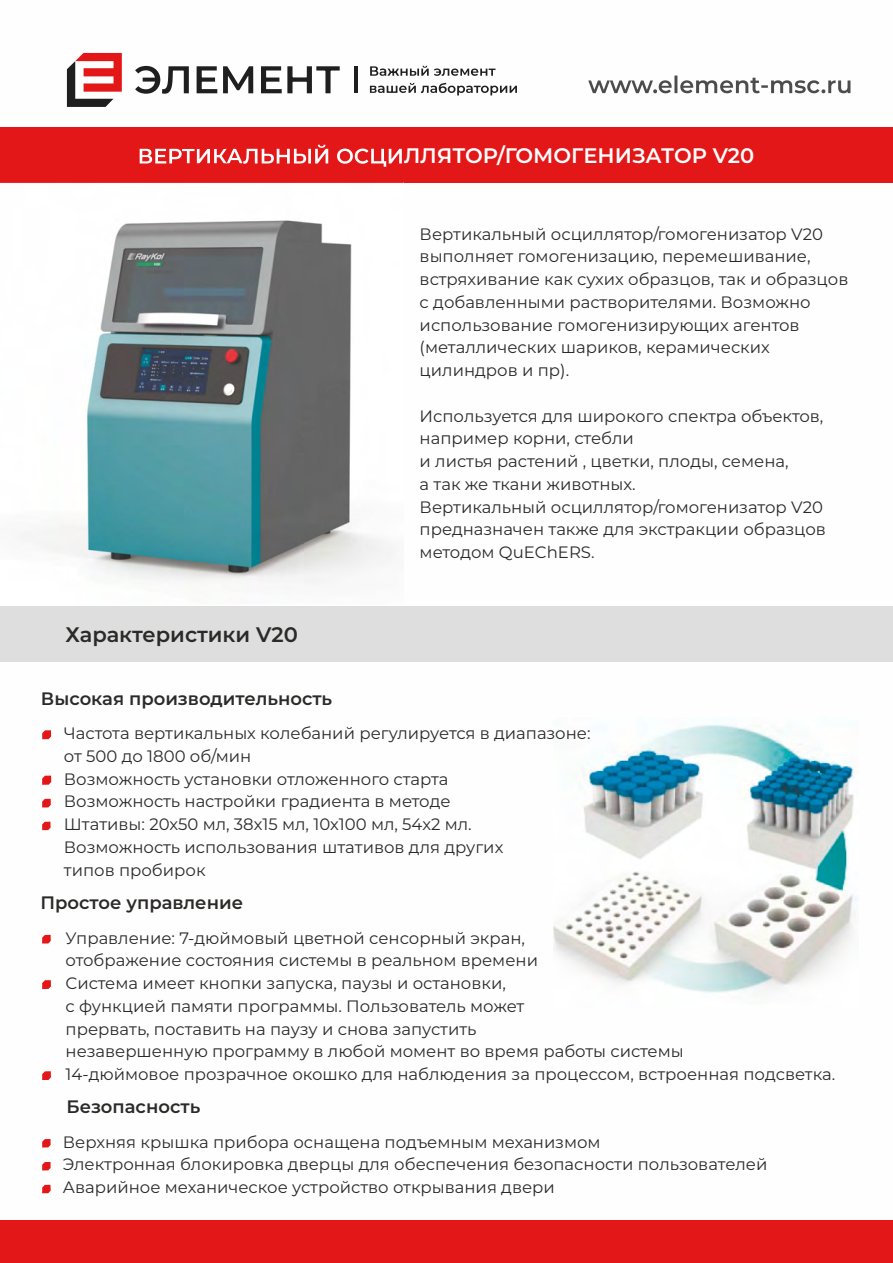
<style>
.page{position:relative;width:893px;height:1263px;background:#fff}
.page>*{position:absolute;margin:0;border:0;box-sizing:border-box;transform-origin:0 0}
.t1{font:600 21px "Montserrat";color:#fefefe}
.t2{font:600 21px "Montserrat";color:#2b2a29}
.t3{font:600 18px "Montserrat";color:#2b2a29}
.t4{font:16.5px/22.8px "Montserrat";color:#2b2a29}
</style>
<div class="page">
<div style="left:0;top:606px;width:893px;height:56px;background:#dedede"></div>
<div style="left:0;top:1220px;width:893px;height:43px;background:#e31717"></div>
<svg style="left:135px;top:66px;width:54px;height:28px"></svg>
<svg style="left:197px;top:66px;width:20px;height:27px"></svg>
<svg style="left:223px;top:66px;width:30px;height:27px"></svg>
<svg style="left:261px;top:66px;width:79px;height:27px"></svg>
<svg style="left:67px;top:53px;width:55px;height:54px"></svg>
<svg style="left:370px;top:66px;width:125px;height:10px"></svg>
<svg style="left:370px;top:83px;width:147px;height:12px"></svg>
<hr style="left:355px;top:66px;width:3px;height:27px;background:#1f1f1f">
<div style="left:0;top:128px;width:893px;height:55px;background:#e31717"></div>
<svg style="left:42px;top:1139px;width:9px;height:8px"></svg>
<svg style="left:588px;top:76px;width:262px;height:17px"></svg>
<img style="left:554px;top:724px;width:301px;height:270px">
<img style="left:0;top:144px;width:404px;height:440px">
<img style="left:140px;top:149px;width:42px;height:14px">
<img style="left:182px;top:149px;width:61px;height:14px">
<svg style="left:227px;top:149px;width:1px;height:14px"></svg>
<img style="left:243px;top:145px;width:110px;height:19px">
<img style="left:355px;top:149px;width:13px;height:15px">
<img style="left:371px;top:149px;width:31px;height:18px">
<svg style="left:42px;top:730px;width:9px;height:9px"></svg>
<svg style="left:42px;top:776px;width:9px;height:9px"></svg>
<svg style="left:42px;top:799px;width:9px;height:8px"></svg>
<svg style="left:42px;top:822px;width:9px;height:8px"></svg>
<svg style="left:42px;top:935px;width:9px;height:8px"></svg>
<svg style="left:42px;top:980px;width:9px;height:9px"></svg>
<svg style="left:42px;top:1071px;width:9px;height:9px"></svg>
<svg style="left:42px;top:1162px;width:9px;height:8px"></svg>
<svg style="left:42px;top:1185px;width:9px;height:8px"></svg>
<p class="t1" style="left:404px;top:143px;width:352px">ЛЛЯТОР/ГОМОГЕНИЗАТОР V20</p>
<p class="t2" style="left:66px;top:622px;width:234px">Характеристики V20</p>
<p class="t3" style="left:41px;top:688px;width:293px">Высокая производительность</p>
<p class="t4" style="left:420px;top:222px;width:430px">Вертикальный осциллятор/гомогенизатор V20 выполняет гомогенизацию, перемешивание, встряхивание как сухих образцов, так и образцов с добавленными растворителями. Возможно использование гомогенизирующих агентов (металлических шариков, керамических цилиндров и пр).</p>
<p class="t4" style="left:420px;top:404px;width:408px">Используется для широкого спектра объектов, например корни, стебли<br>и листья растений , цветки, плоды, семена,<br>а так же ткани животных.<br>Вертикальный осциллятор/гомогенизатор V20 предназначен также для экстракции образцов методом QuEChERS.</p>
<p class="t4" style="left:64px;top:722px;width:528px">Частота вертикальных колебаний регулируется в диапазоне: от 500 до 1800 об/мин<br>Возможность установки отложенного старта<br>Возможность настройки градиента в методе<br>Штативы: 20х50 мл, 38х15 мл, 10х100 мл, 54х2 мл.<br>Возможность использования штативов для других<br>типов пробирок</p>
<p class="t3" style="left:40px;top:892px;width:204px">Простое управление</p>
<p class="t4" style="left:66px;top:926px;width:771px">Управление: 7-дюймовый цветной сенсорный экран,<br>отображение состояния системы в реальном времени<br>Система имеет кнопки запуска, паузы и остановки,<br>с функцией памяти программы. Пользователь может<br>прервать, поставить на паузу и снова запустить<br>незавершенную программу в любой момент во время работы системы<br>14-дюймовое прозрачное окошко для наблюдения за процессом, встроенная подсветка.</p>
<p class="t3" style="left:66px;top:1096px;width:135px">Безопасность</p>
<p class="t4" style="left:63px;top:1130px;width:706px">Верхняя крышка прибора оснащена подъемным механизмом<br>Электронная блокировка дверцы для обеспечения безопасности пользователей<br>Аварийное механическое устройство открывания двери</p>
</div>
